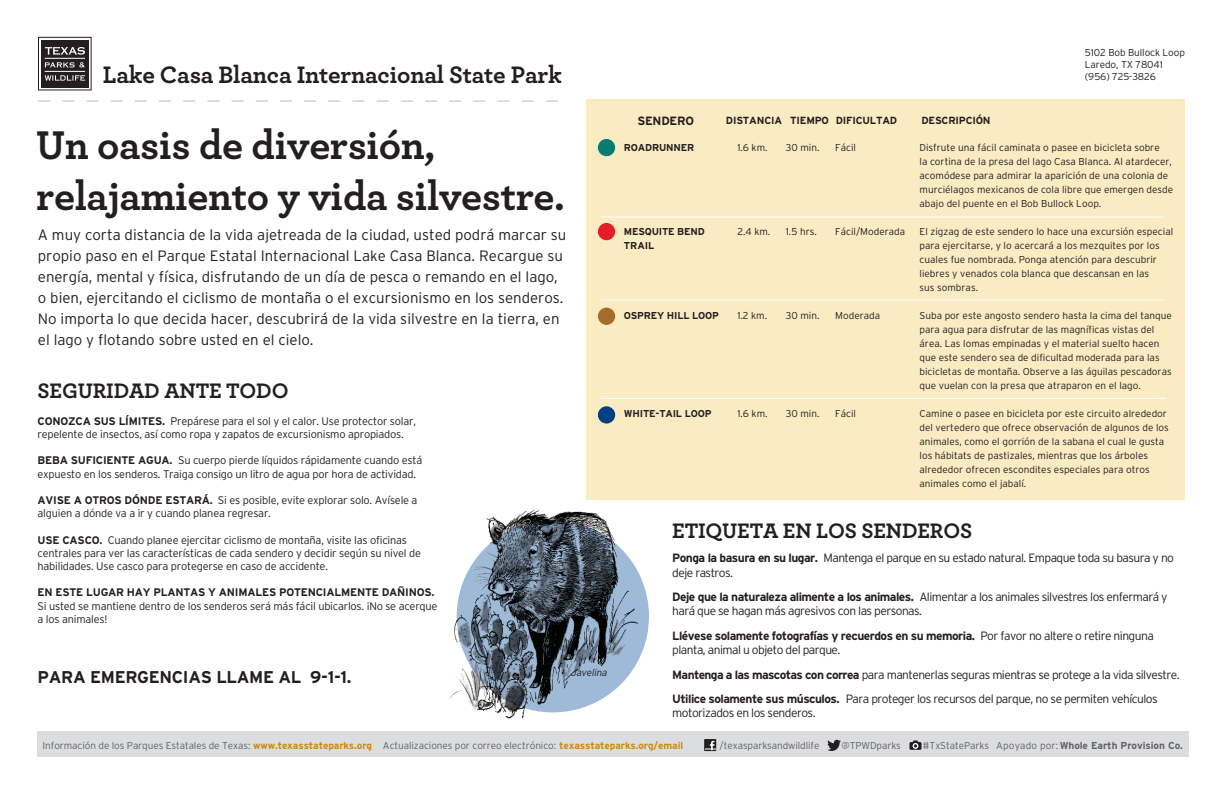
<style>
.page{position:relative;width:1224px;height:792px;background:#fff}
.page>*{position:absolute;margin:0;border:0;box-sizing:border-box;transform-origin:0 0}
.t1{font:42px/50.4px "Archer Bold LF";letter-spacing:-.01em;color:#231f20}
.t2{font:25px "Archer Bold LF";letter-spacing:-.01em;color:#231f20}
.t3{font:22px "Archer Bold LF";letter-spacing:-.01em;color:#231f20}
.t4{font:700 17px "Interstate";letter-spacing:-.02em;color:#231f20}
.t5{font:300 15px/21px "Interstate";color:#231f20}
.t6{font:300 12px/14.4px "Interstate";letter-spacing:-.045em;color:#231f20}
.t7{font:700 12px "Interstate";letter-spacing:-.02em;color:#231f20}
.t8{font:300 11px/13.2px "Interstate";letter-spacing:-.02em;color:#231f20}
.t9{font:700 10.3px "Interstate";letter-spacing:-.02em;color:#231f20}
.t10{font:300 10px/14px "Interstate";color:#231f20}
.t11{font:300 10px "Interstate";letter-spacing:-.01em;color:#636366}
.t12{font:700 10px "Interstate";letter-spacing:-.02em;color:#231f20}
.t13{font:italic 300 10px "Interstate";letter-spacing:-.015em;color:#231f20}
.s1{font-weight:700}
.s2{font-weight:700;color:#ce8911}
.s3{font-weight:700;font-size:10.1px}
</style>
<div class="page">
<div style="left:586px;top:99px;width:599px;height:401px;background:#faebc3"></div>
<hr style="left:601px;top:217px;width:562px;height:1px;background:#fff">
<hr style="left:601px;top:398px;width:565px;height:1px;background:#fff">
<hr style="left:601px;top:299px;width:562px;height:1px;background:#fff">
<div style="left:598px;top:223px;width:17px;height:17px;background:#e31e26;border-radius:50%"></div>
<div style="left:598px;top:308px;width:17px;height:17px;background:#a36c28;border-radius:50%"></div>
<div style="left:598px;top:406px;width:17px;height:18px;background:#014183;border-radius:50%"></div>
<div style="left:598px;top:139px;width:17px;height:17px;background:#057c74;border-radius:50%"></div>
<svg style="left:38px;top:101px;width:520px;height:1px"></svg>
<svg style="left:41px;top:87px;width:48px;height:1px"></svg>
<div style="left:38px;top:37px;width:53px;height:53px;border:1px solid #231f20"></div>
<div style="left:41px;top:40px;width:48px;height:47px;background:#231f20"></div>
<svg style="left:45px;top:47px;width:40px;height:8px"></svg>
<svg style="left:45px;top:75px;width:40px;height:6px"></svg>
<hr style="left:45px;top:58px;width:40px;height:1px;background:#fff">
<hr style="left:45px;top:71px;width:40px;height:1px;background:#fff">
<svg style="left:45px;top:62px;width:40px;height:6px"></svg>
<img style="left:449px;top:510px;width:190px;height:209px">
<div style="left:37px;top:731px;width:1152px;height:26px;background:#dcdddf"></div>
<svg style="left:909px;top:740px;width:13px;height:10px"></svg>
<svg style="left:827px;top:740px;width:14px;height:11px"></svg>
<svg style="left:704px;top:739px;width:12px;height:12px"></svg>
<svg style="left:705px;top:741px;width:10px;height:9px"></svg>
<p class="t2" style="left:103px;top:59px;width:460px">Lake Casa Blanca Internacional State Park</p>
<p class="t1" style="left:36px;top:119px;width:530px">Un oasis de diversión, relajamiento y vida silvestre.</p>
<p class="t5" style="left:38px;top:224px;width:530px">A muy corta distancia de la vida ajetreada de la ciudad, usted podrá marcar su propio paso en el Parque Estatal Internacional Lake Casa Blanca. Recargue su energía, mental y física, disfrutando de un día de pesca o remando en el lago, o bien, ejercitando el ciclismo de montaña o el excursionismo en los senderos.<br>No importa lo que decida hacer, descubrirá de la vida silvestre en la tierra, en el lago y flotando sobre usted en el cielo.</p>
<p class="t3" style="left:38px;top:377px;width:252px">SEGURIDAD ANTE TODO</p>
<p class="t8" style="left:38px;top:414px;width:380px"><span class="s1">CONOZCA SUS LÍMITES.</span> Prepárese para el sol y el calor. Use protector solar, repelente de insectos, así como ropa y zapatos de excursionismo apropiados.</p>
<p class="t8" style="left:38px;top:454px;width:386px"><span class="s1">BEBA SUFICIENTE AGUA.</span> Su cuerpo pierde líquidos rápidamente cuando está expuesto en los senderos. Traiga consigo un litro de agua por hora de actividad.</p>
<p class="t8" style="left:38px;top:493px;width:381px"><span class="s1">AVISE A OTROS DÓNDE ESTARÁ.</span> Si es posible, evite explorar solo. Avísele a alguien a dónde va a ir y cuando planea regresar.</p>
<p class="t8" style="left:38px;top:533px;width:385px"><span class="s1">USE CASCO.</span> Cuando planee ejercitar ciclismo de montaña, visite las oficinas centrales para ver las características de cada sendero y decidir según su nivel de habilidades. Use casco para protegerse en caso de accidente.</p>
<p class="t8" style="left:38px;top:586px;width:401px"><span class="s1">EN ESTE LUGAR HAY PLANTAS Y ANIMALES POTENCIALMENTE DAÑINOS.<br></span>Si usted se mantiene dentro de los senderos será más fácil ubicarlos. ¡No se acerque a los animales!</p>
<p class="t4" style="left:38px;top:667px;width:315px">PARA EMERGENCIAS LLAME AL 9-1-1.</p>
<p class="t13" style="left:571px;top:666px;width:38px">Javelina</p>
<p class="t7" style="left:637px;top:114px;width:58px">SENDERO</p>
<p class="t9" style="left:726px;top:114px;width:173px">DISTANCIA TIEMPO DIFICULTAD</p>
<p class="t9" style="left:921px;top:114px;width:71px">DESCRIPCIÓN</p>
<p class="t10" style="left:1085px;top:46px;width:102px;line-height:12px">5102 Bob Bullock Loop<br>Laredo, TX 78041 (956) 725-3826</p>
<p class="t12" style="left:624px;top:142px;width:72px">ROADRUNNER</p>
<p class="t10" style="left:737px;top:140px;width:32px">1.6 km.</p>
<p class="t10" style="left:786px;top:140px;width:35px">30 min.</p>
<p class="t10" style="left:835px;top:140px;width:22px">Fácil</p>
<p class="t10" style="left:920px;top:140px;width:255px">Disfrute una fácil caminata o pasee en bicicleta sobre<br>la cortina de la presa del lago Casa Blanca. Al atardecer, acomódese para admirar la aparición de una colonia de murciélagos mexicanos de cola libre que emergen desde abajo del puente en el Bob Bullock Loop.</p>
<p class="t12" style="left:624px;top:226px;width:82px">MESQUITE BEND</p>
<p class="t10" style="left:737px;top:224px;width:34px">2.4 km.</p>
<p class="t10" style="left:786px;top:224px;width:32px">1.5 hrs.</p>
<p class="t10" style="left:835px;top:224px;width:72px">Fácil/Moderada</p>
<p class="t10" style="left:920px;top:224px;width:255px">El zigzag de este sendero lo hace una excursión especial</p>
<p class="t12" style="left:624px;top:240px;width:32px">TRAIL</p>
<p class="t10" style="left:920px;top:238px;width:242px">para ejercitarse, y lo acercará a los mezquites por los cuales fue nombrada. Ponga atención para descubrir liebres y venados cola blanca que descansan en las sus sombras.</p>
<p class="t12" style="left:624px;top:310px;width:96px">OSPREY HILL LOOP</p>
<p class="t10" style="left:737px;top:308px;width:31px">1.2 km.</p>
<p class="t10" style="left:786px;top:308px;width:35px">30 min.</p>
<p class="t10" style="left:835px;top:308px;width:46px">Moderada</p>
<p class="t10" style="left:920px;top:308px;width:254px">Suba por este angosto sendero hasta la cima del tanque para agua para disfrutar de las magníficas vistas del área. Las lomas empinadas y el material suelto hacen que este sendero sea de dificultad moderada para las bicicletas de montaña. Observe a las águilas pescadoras que vuelan con la presa que atraparon en el lago.</p>
<p class="t12" style="left:624px;top:408px;width:89px">WHITE-TAIL LOOP</p>
<p class="t10" style="left:737px;top:406px;width:32px">1.6 km.</p>
<p class="t10" style="left:786px;top:406px;width:35px">30 min.</p>
<p class="t10" style="left:835px;top:406px;width:22px">Fácil</p>
<p class="t10" style="left:920px;top:406px;width:251px">Camine o pasee en bicicleta por este circuito alrededor del vertedero que ofrece observación de algunos de los animales, como el gorrión de la sabana el cual le gusta los hábitats de pastizales, mientras que los árboles alrededor ofrecen escondites especiales para otros animales como el jabalí.</p>
<p class="t3" style="left:672px;top:517px;width:302px">ETIQUETA EN LOS SENDEROS</p>
<p class="t6" style="left:672px;top:551px;width:503px"><span class="s1">Ponga la basura en su lugar.</span> Mantenga el parque en su estado natural. Empaque toda su basura y no deje rastros.</p>
<p class="t6" style="left:672px;top:589px;width:497px"><span class="s1">Deje que la naturaleza alimente a los animales.</span> Alimentar a los animales silvestres los enfermará y hará que se hagan más agresivos con las personas.</p>
<p class="t6" style="left:672px;top:628px;width:483px"><span class="s1">Llévese solamente fotografías y recuerdos en su memoria.</span> Por favor no altere o retire ninguna planta, animal u objeto del parque.</p>
<p class="t6" style="left:672px;top:662px;width:509px;line-height:24.4px"><span class="s1">Mantenga a las mascotas con correa</span> para mantenerlas seguras mientras se protege a la vida silvestre.<br><span class="s1">Utilice solamente sus músculos.</span> Para proteger los recursos del parque, no se permiten vehículos</p>
<p class="t6" style="left:672px;top:706px;width:145px">motorizados en los senderos.</p>
<p class="t11" style="left:43px;top:740px;width:642px">Información de los Parques Estatales de Texas: <span class="s2">www.texasstateparks.org</span> Actualizaciones por correo electrónico: <span class="s2">texasstateparks.org/email</span></p>
<p class="t11" style="left:720px;top:740px;width:101px">/texasparksandwildlife</p>
<p class="t11" style="left:841px;top:740px;width:61px">@TPWDparks</p>
<p class="t11" style="left:923px;top:740px;width:262px">#TxStateParks Apoyado por: <span class="s3">Whole Earth Provision Co.</span></p>
</div>
